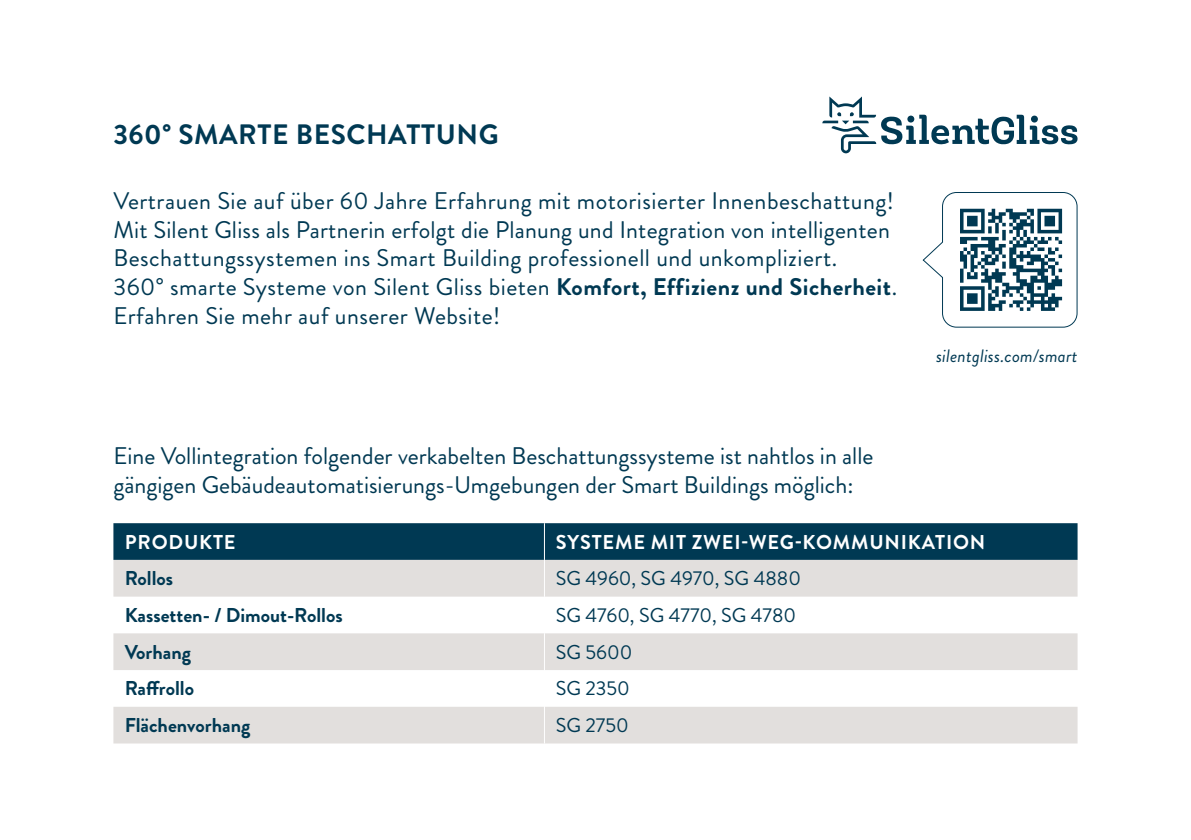
<style>
.page{position:relative;width:1191px;height:840px;background:#fff}
.page>*{position:absolute;margin:0;border:0;box-sizing:border-box;transform-origin:0 0}
.t1{font:700 28px "Brandon Grotesque";letter-spacing:.02em;color:#003953}
.t2{font:24px/28.8px "Brandon Grotesque";letter-spacing:.01em;color:#003953}
.t3{font:700 20px "Brandon Grotesque";color:#003953}
.t4{font:20px "Brandon Grotesque";color:#003953}
.t5{font:700 20px "Brandon Grotesque";letter-spacing:.04em;color:#fff}
.t6{font:italic 18px "Brandon Grotesque";letter-spacing:.01em;color:#003953}
.s1{font-weight:700}
</style>
<div class="page">
<svg style="left:822px;top:96px;width:256px;height:57px"></svg>
<svg style="left:922px;top:192px;width:156px;height:136px"></svg>
<div style="left:113px;top:523px;width:964px;height:36px;background:#003953"></div>
<svg style="left:113px;top:559px;width:964px;height:184px;fill:#e2dfdd"></svg>
<hr style="left:544px;top:523px;width:1px;height:36px;background:#fff">
<hr style="left:544px;top:559px;width:1px;height:37px;background:#fff">
<hr style="left:544px;top:596px;width:1px;height:37px;background:#fff">
<hr style="left:544px;top:633px;width:1px;height:36px;background:#fff">
<hr style="left:544px;top:669px;width:1px;height:37px;background:#fff">
<hr style="left:544px;top:706px;width:1px;height:37px;background:#fff">
<p class="t1" style="left:113px;top:115px;width:387px">360° SMARTE BESCHATTUNG</p>
<p class="t2" style="left:113px;top:186px;width:785px">Vertrauen Sie auf über 60 Jahre Erfahrung mit motorisierter Innenbeschattung!<br>Mit Silent Gliss als Partnerin erfolgt die Planung und Integration von intelligenten Beschattungssystemen ins Smart Building professionell und unkompliziert.<br>360° smarte Systeme von Silent Gliss bieten <span class="s1">Komfort, Effizienz und Sicherheit</span>.<br>Erfahren Sie mehr auf unserer Website!</p>
<p class="t2" style="left:113px;top:442px;width:761px">Eine Vollintegration folgender verkabelten Beschattungssysteme ist nahtlos in alle gängigen Gebäudeautomatisierungs-Umgebungen der Smart Buildings möglich:</p>
<p class="t6" style="left:936px;top:343px;width:143px">silentgliss.com/smart</p>
<p class="t5" style="left:125px;top:527px;width:112px">PRODUKTE</p>
<p class="t5" style="left:556px;top:527px;width:431px">SYSTEME MIT ZWEI-WEG-KOMMUNIKATION</p>
<p class="t3" style="left:125px;top:564px;width:50px">Rollos</p>
<p class="t4" style="left:556px;top:564px;width:247px">SG 4960, SG 4970, SG 4880</p>
<p class="t3" style="left:125px;top:600px;width:219px">Kassetten- / Dimout-Rollos</p>
<p class="t4" style="left:556px;top:601px;width:242px">SG 4760, SG 4770, SG 4780</p>
<p class="t3" style="left:125px;top:637px;width:68px">Vorhang</p>
<p class="t4" style="left:556px;top:637px;width:78px">SG 5600</p>
<p class="t3" style="left:125px;top:674px;width:71px">Raffrollo</p>
<p class="t4" style="left:556px;top:674px;width:76px">SG 2350</p>
<p class="t3" style="left:125px;top:710px;width:127px">Flächenvorhang</p>
<p class="t4" style="left:556px;top:711px;width:74px">SG 2750</p>
</div>
